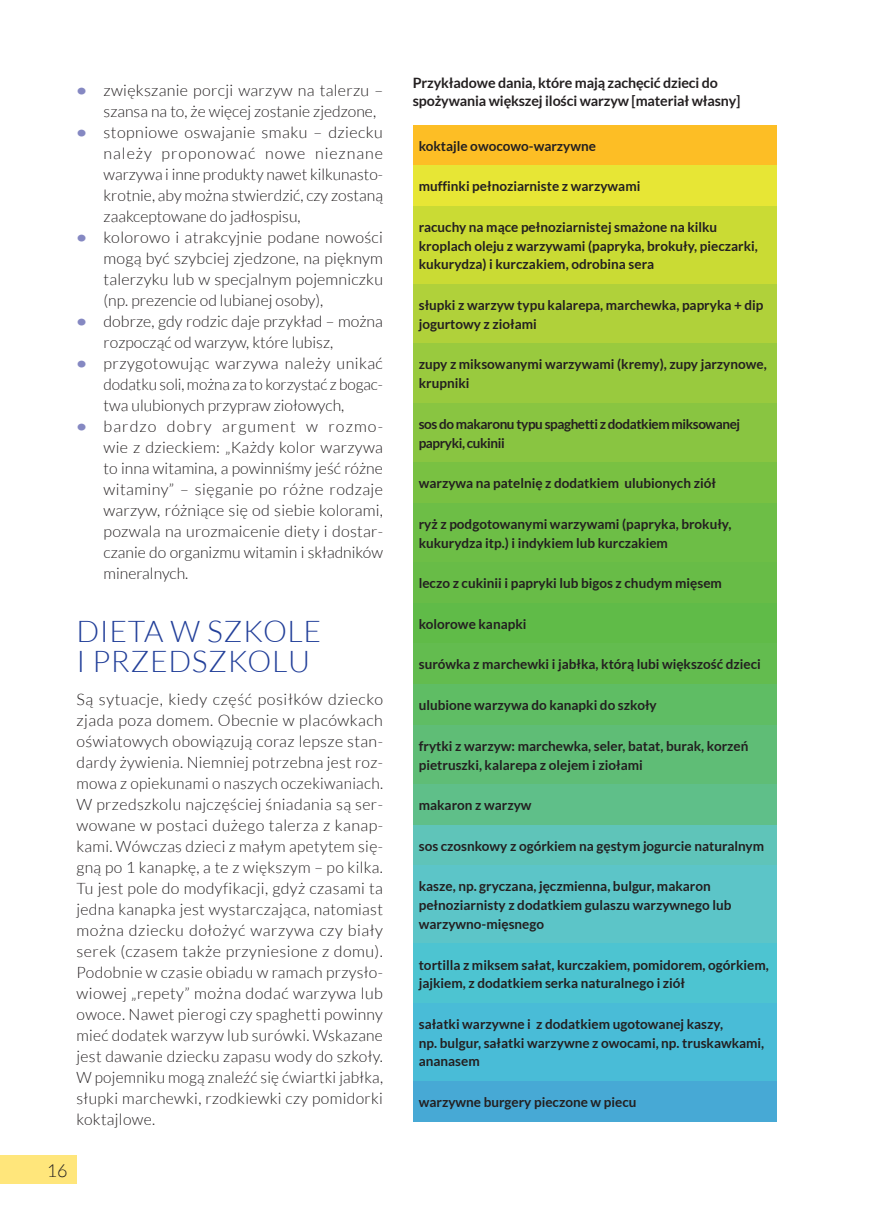
<style>
.page{position:relative;width:872px;height:1212px;background:#fff}
.page>*{position:absolute;margin:0;border:0;box-sizing:border-box;transform-origin:0 0}
.t1{font:300 30px/30px "Lato";letter-spacing:.02em;color:#223f99}
.t2{font:300 18px "Lato";color:#231f20}
.t3{font:300 15.75px/21px "Lato";color:#231f20;text-align:justify}
.t4{font:700 14.25px/18px "Lato";letter-spacing:-.01em;color:#231f20}
.t5{font:700 13.5px/18.8px "Lato";color:#231f20}
.t6{font:700 13.5px/18.8px "Lato";letter-spacing:-.03em;color:#231f20}
.s1{font-weight:700;font-size:16.2px;color:#8588c2}
</style>
<div class="page">
<div style="left:0;top:1155px;width:76px;height:29px;background:#ffe67b"></div>
<div style="left:413px;top:125px;width:363px;height:40px;background:#fdbe25"></div>
<div style="left:413px;top:165px;width:363px;height:41px;background:#e7e635"></div>
<div style="left:413px;top:206px;width:363px;height:78px;background:#cadb34"></div>
<div style="left:413px;top:284px;width:363px;height:60px;background:#b0d13a"></div>
<div style="left:413px;top:344px;width:363px;height:59px;background:#99ca3e"></div>
<div style="left:413px;top:403px;width:363px;height:59px;background:#89c541"></div>
<div style="left:413px;top:462px;width:363px;height:41px;background:#79c142"></div>
<div style="left:413px;top:503px;width:363px;height:59px;background:#6dbe46"></div>
<div style="left:413px;top:562px;width:363px;height:41px;background:#68bc47"></div>
<div style="left:413px;top:603px;width:363px;height:41px;background:#60bb48"></div>
<div style="left:413px;top:644px;width:363px;height:40px;background:#63bc4f"></div>
<div style="left:413px;top:684px;width:363px;height:41px;background:#5fbd64"></div>
<div style="left:413px;top:725px;width:363px;height:59px;background:#5fbd76"></div>
<div style="left:413px;top:784px;width:363px;height:41px;background:#5fbf89"></div>
<div style="left:413px;top:825px;width:363px;height:40px;background:#5fc4b9"></div>
<div style="left:413px;top:865px;width:363px;height:79px;background:#5cc5c8"></div>
<div style="left:413px;top:944px;width:363px;height:59px;background:#4dc4d1"></div>
<div style="left:413px;top:1003px;width:363px;height:78px;background:#49bcd7"></div>
<div style="left:413px;top:1081px;width:363px;height:41px;background:#47a9d5"></div>
<p class="t3" style="left:104px;top:80px;width:281px;text-indent:-27px"><span class="s1">•</span> zwiększanie porcji warzyw na talerzu – szansa na to, że więcej zostanie zjedzone,</p>
<p class="t3" style="left:104px;top:122px;width:281px;text-indent:-27px"><span class="s1">•</span> stopniowe oswajanie smaku – dziecku należy proponować nowe nieznane warzywa i inne produkty nawet kilkunasto&shy;krotnie, aby można stwierdzić, czy zostaną zaakceptowane do jadłospisu,</p>
<p class="t3" style="left:104px;top:227px;width:281px;text-indent:-27px"><span class="s1">•</span> kolorowo i atrakcyjnie podane nowości mogą być szybciej zjedzone, na pięknym talerzyku lub w specjalnym pojemniczku (np. prezencie od lubianej osoby),</p>
<p class="t3" style="left:104px;top:311px;width:281px;text-indent:-27px"><span class="s1">•</span> dobrze, gdy rodzic daje przykład – można rozpocząć od warzyw, które lubisz,</p>
<p class="t3" style="left:104px;top:353px;width:281px;text-indent:-27px"><span class="s1">•</span> przygotowując warzywa należy unikać dodatku soli, można za to korzystać z bogac&shy;twa ulubionych przypraw ziołowych,</p>
<p class="t3" style="left:104px;top:416px;width:281px;text-indent:-27px"><span class="s1">•</span> bardzo dobry argument w rozmo&shy;wie z dzieckiem: „Każdy kolor warzywa to inna witamina, a powinniśmy jeść różne witaminy” – sięganie po różne rodzaje warzyw, różniące się od siebie kolorami, pozwala na urozmaicenie diety i dostar&shy;czanie do organizmu witamin i składników mineralnych.</p>
<h1 class="t1" style="left:77px;top:616px;width:246px">DIETA W SZKOLE<br>I PRZEDSZKOLU</h1>
<p class="t3" style="left:77px;top:689px;width:308px">Są sytuacje, kiedy część posiłków dziecko zjada poza domem. Obecnie w placówkach oświatowych obowiązują coraz lepsze stan&shy;dardy żywienia. Niemniej potrzebna jest roz&shy;mowa z opiekunami o naszych oczekiwaniach.<br>W przedszkolu najczęściej śniadania są ser&shy;wowane w postaci dużego talerza z kanap&shy;kami. Wówczas dzieci z małym apetytem się&shy;gną po 1 kanapkę, a te z większym – po kilka.<br>Tu jest pole do modyfikacji, gdyż czasami ta jedna kanapka jest wystarczająca, natomiast można dziecku dołożyć warzywa czy biały serek (czasem także przyniesione z domu).<br>Podobnie w czasie obiadu w ramach przysło&shy;wiowej „repety” można dodać warzywa lub owoce. Nawet pierogi czy spaghetti powinny mieć dodatek warzyw lub surówki. Wskazane jest dawanie dziecku zapasu wody do szkoły.<br>W pojemniku mogą znaleźć się ćwiartki jabłka, słupki marchewki, rzodkiewki czy pomidorki koktajlowe.</p>
<p class="t2" style="left:47px;top:1160px;width:22px">16</p>
<p class="t4" style="left:413px;top:74px;width:329px">Przykładowe dania, które mają zachęcić dzieci do spożywania większej ilości warzyw [materiał własny]</p>
<p class="t5" style="left:419px;top:136px;width:179px">koktajle owocowo-warzywne</p>
<p class="t5" style="left:419px;top:177px;width:223px">muffinki pełnoziarniste z warzywami</p>
<p class="t5" style="left:419px;top:217px;width:341px">racuchy na mące pełnoziarnistej smażone na kilku kroplach oleju z warzywami (papryka, brokuły, pieczarki, kukurydza) i kurczakiem, odrobina sera</p>
<p class="t5" style="left:419px;top:295px;width:346px">słupki z warzyw typu kalarepa, marchewka, papryka + dip jogurtowy z ziołami</p>
<p class="t5" style="left:419px;top:355px;width:349px">zupy z miksowanymi warzywami (kremy), zupy jarzynowe, krupniki</p>
<p class="t6" style="left:419px;top:414px;width:323px">sos do makaronu typu spaghetti z dodatkiem miksowanej papryki, cukinii</p>
<p class="t5" style="left:419px;top:474px;width:299px">warzywa na patelnię z dodatkiem ulubionych ziół</p>
<p class="t5" style="left:419px;top:514px;width:314px">ryż z podgotowanymi warzywami (papryka, brokuły, kukurydza itp.) i indykiem lub kurczakiem</p>
<p class="t5" style="left:419px;top:574px;width:305px">leczo z cukinii i papryki lub bigos z chudym mięsem</p>
<p class="t5" style="left:419px;top:614px;width:109px">kolorowe kanapki</p>
<p class="t5" style="left:419px;top:655px;width:343px">surówka z marchewki i jabłka, którą lubi większość dzieci</p>
<p class="t5" style="left:419px;top:696px;width:239px">ulubione warzywa do kanapki do szkoły</p>
<p class="t5" style="left:419px;top:736px;width:331px">frytki z warzyw: marchewka, seler, batat, burak, korzeń pietruszki, kalarepa z olejem i ziołami</p>
<p class="t5" style="left:419px;top:796px;width:114px">makaron z warzyw</p>
<p class="t5" style="left:419px;top:836px;width:347px">sos czosnkowy z ogórkiem na gęstym jogurcie naturalnym</p>
<p class="t5" style="left:419px;top:877px;width:314px">kasze, np. gryczana, jęczmienna, bulgur, makaron pełnoziarnisty z dodatkiem gulaszu warzywnego lub warzywno-mięsnego</p>
<p class="t5" style="left:419px;top:955px;width:351px">tortilla z miksem sałat, kurczakiem, pomidorem, ogórkiem, jajkiem, z dodatkiem serka naturalnego i ziół</p>
<p class="t5" style="left:419px;top:1014px;width:347px">sałatki warzywne i z dodatkiem ugotowanej kaszy,<br>np. bulgur, sałatki warzywne z owocami, np. truskawkami, ananasem</p>
<p class="t5" style="left:419px;top:1092px;width:219px">warzywne burgery pieczone w piecu</p>
</div>
